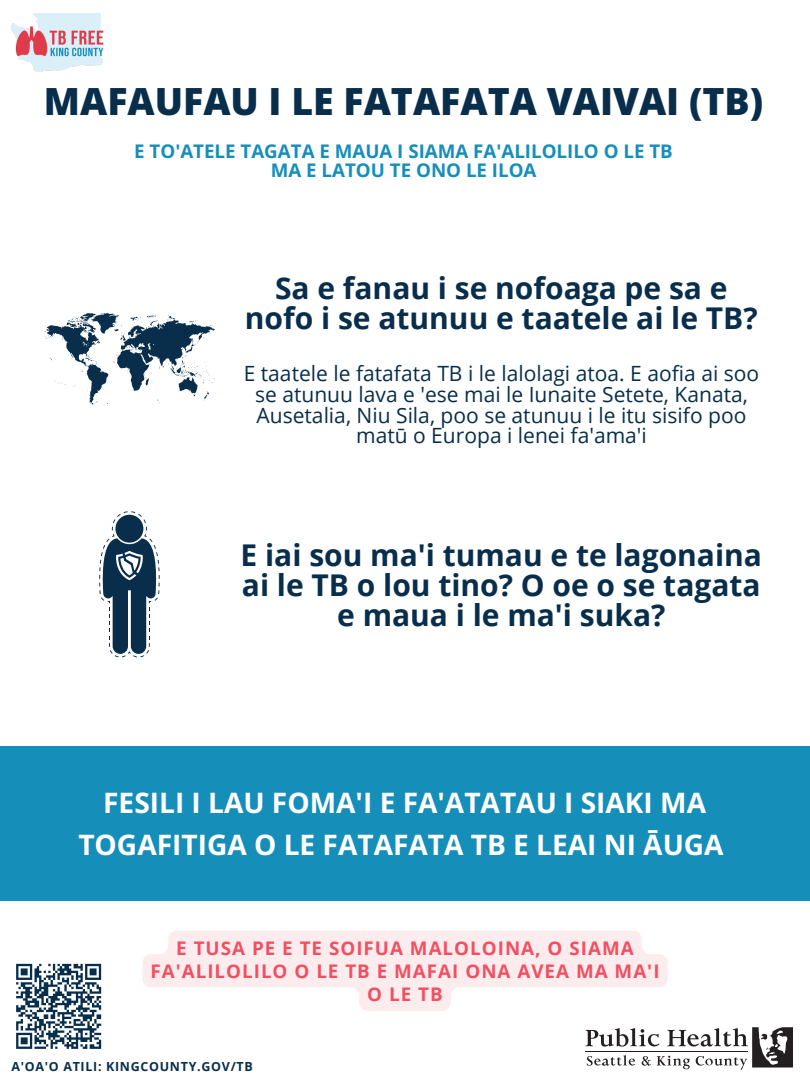
<style>
.page{position:relative;width:810px;height:1080px;background:#fff}
.page>*{position:absolute;margin:0;border:0;box-sizing:border-box;transform-origin:0 0}
.t1{font:800 37.5px "Open Sans";color:#082e4c}
.t2{font:700 30px/30px "Open Sans";color:#082e4c;text-align:center}
.t3{font:700 28.12px/42.2px "Open Sans";color:#fff;text-align:center}
.t4{font:21px/20.6px "Open Sans";color:#082e4c;text-align:center}
.t5{font:700 18.75px/23.4px "Open Sans";letter-spacing:.055em;color:#f14f62;text-align:center}
.t6{font:700 18.75px/18.8px "Open Sans";color:#168eba;text-align:center}
.t7{font:700 12.5px "Open Sans";letter-spacing:.055em;color:#082e4c}
</style>
<div class="page">
<div style="left:0;top:746px;width:810px;height:154px;background:#168eba"></div>
<svg style="left:44px;top:313px;width:171px;height:92px"></svg>
<svg style="left:99px;top:511px;width:61px;height:146px"></svg>
<div style="left:120px;top:521px;width:19px;height:18px;background:#082e4c;border-radius:50%"></div>
<svg style="left:16px;top:963px;width:86px;height:86px"></svg>
<svg style="left:586px;top:1027px;width:207px;height:43px"></svg>
<hr style="left:585px;top:1051px;width:163px;height:1px;background:#231f20">
<img style="left:12px;top:13px;width:92px;height:59px">
<svg style="left:142px;top:931px;width:526px;height:80px;fill:#fdecee"></svg>
<p class="t1" style="left:44px;top:75px;width:721px">MAFAUFAU I LE FATAFATA VAIVAI (TB)</p>
<p class="t6" style="left:134px;top:141px;width:540px">E TO'ATELE TAGATA E MAUA I SIAMA FA'ALILOLILO O LE TB<br>MA E LATOU TE ONO LE ILOA</p>
<p class="t2" style="left:245px;top:272px;width:514px">Sa e fanau i se nofoaga pe sa e nofo i se atunuu e taatele ai le TB?</p>
<p class="t4" style="left:244px;top:363px;width:517px">E taatele le fatafata TB i le lalolagi atoa. E aofia ai soo se atunuu lava e 'ese mai le Iunaite Setete, Kanata, Ausetalia, Niu Sila, poo se atunuu i le itu sisifo poo matū o Europa i lenei fa'ama'i</p>
<p class="t2" style="left:241px;top:539px;width:523px">E iai sou ma'i tumau e te lagonaina ai le TB o lou tino? O oe o se tagata e maua i le ma'i suka?</p>
<p class="t3" style="left:78px;top:781px;width:647px">FESILI I LAU FOMA'I E FA'ATATAU I SIAKI MA<br>TOGAFITIGA O LE FATAFATA TB E LEAI NI ĀUGA</p>
<p class="t5" style="left:150px;top:936px;width:511px">E TUSA PE E TE SOIFUA MALOLOINA, O SIAMA<br>FA'ALILOLILO O LE TB E MAFAI ONA AVEA MA MA'I<br>O LE TB</p>
<p class="t7" style="left:12px;top:1058px;width:243px">A'OA'O ATILI: KINGCOUNTY.GOV/TB</p>
</div>
